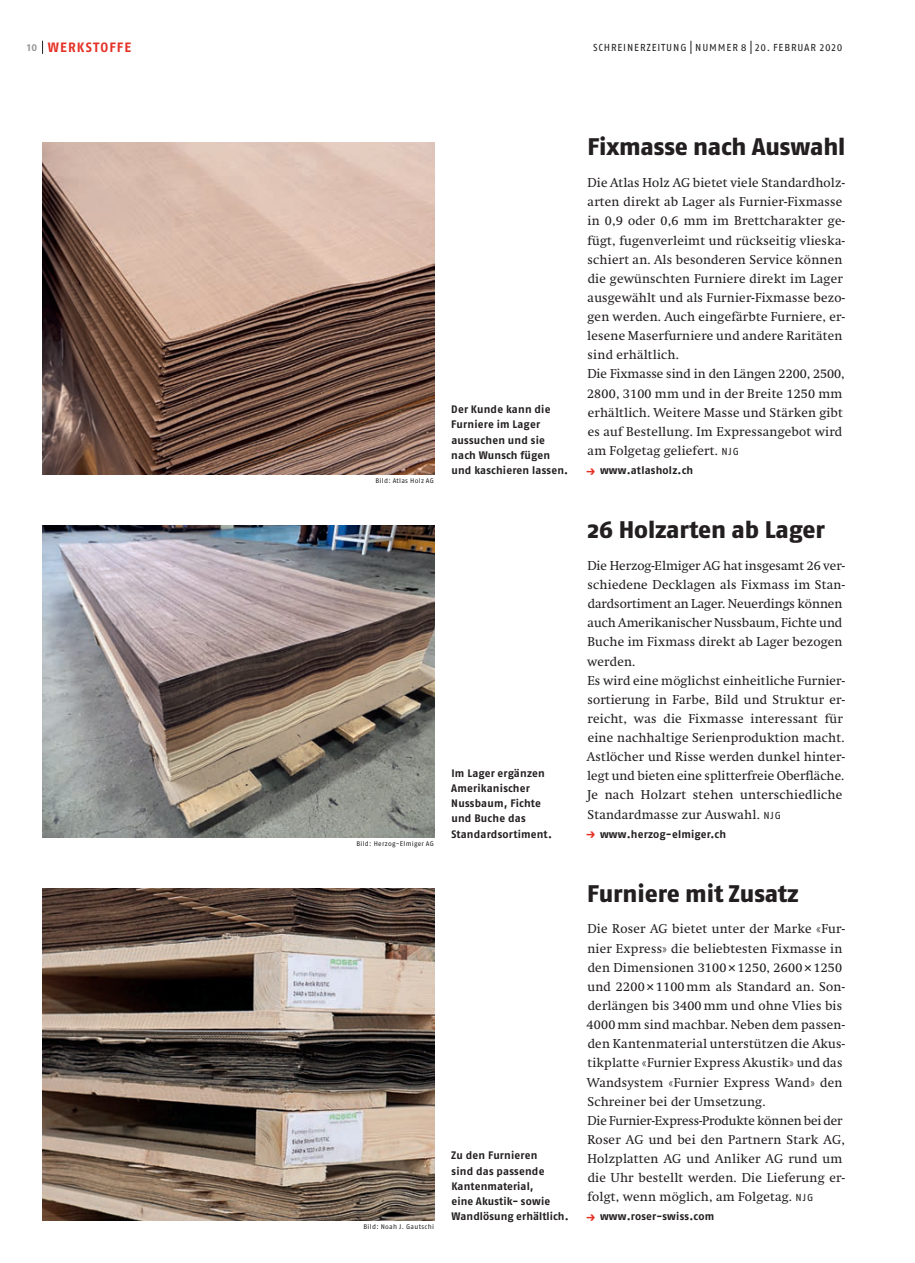
<style>
.page{position:relative;width:915px;height:1263px;background:#fff}
.page>*{position:absolute;margin:0;border:0;box-sizing:border-box;transform-origin:0 0}
.t1{font:800 24px "Fago OT";letter-spacing:-.005em;color:#231f20}
.t2{font:700 13.5px "Fago OT";letter-spacing:.085em;color:#e53025}
.t3{font:12.75px/19.2px "Swift";letter-spacing:.02em;color:#231f20}
.t4{font:700 10.8px/15.3px "Fago OT";letter-spacing:.015em;color:#231f20}
.t5{font:10.2px "Fago OT";letter-spacing:.085em;color:#231f20}
.t6{font:6.75px "Fago OT";letter-spacing:.045em;color:#231f20}
.s1{font-size:10.2px;color:#939598}
.s2{font-family:"Fago OT";font-size:10.2px}
.s3{font-size:12px;color:#e53025}
</style>
<div class="page">
<img style="left:43px;top:142px;width:391px;height:332px">
<img style="left:43px;top:525px;width:391px;height:313px">
<img style="left:43px;top:889px;width:391px;height:331px">
<svg style="left:42px;top:41px;width:1px;height:13px"></svg>
<svg style="left:690px;top:41px;width:1px;height:13px"></svg>
<svg style="left:750px;top:41px;width:1px;height:13px"></svg>
<p class="t2" style="left:27px;top:39px;width:91px"><span class="s1">10</span> Werkstoffe</p>
<p class="t5" style="left:593px;top:41px;width:193px">SCHREINERZEITUNG NUMMER 8 20. Februar</p>
<p class="t5" style="left:819px;top:41px;width:24px">2020</p>
<p class="t6" style="left:375px;top:476px;width:60px">Bild: Atlas Holz AG</p>
<p class="t4" style="left:451px;top:401px;width:118px">Der Kunde kann die<br>Furniere im Lager aussuchen und sie nach Wunsch fügen und kaschieren lassen.</p>
<p class="t6" style="left:356px;top:840px;width:79px">Bild: Herzog-Elmiger AG</p>
<p class="t4" style="left:451px;top:765px;width:102px">Im Lager ergänzen<br>Amerikanischer<br>Nussbaum, Fichte und Buche das<br>Standardsortiment.</p>
<p class="t6" style="left:363px;top:1222px;width:72px">Bild: Noah J. Gautschi</p>
<p class="t4" style="left:451px;top:1148px;width:119px">Zu den Furnieren<br>sind das passende<br>Kantenmaterial,<br>eine Akustik- sowie<br>Wandlösung erhältlich.</p>
<h1 class="t1" style="left:587px;top:132px;width:259px">Fixmasse nach Auswahl</h1>
<p class="t3" style="left:587px;top:173px;width:259px">Die Atlas Holz AG bietet viele Standardholz&shy;arten direkt ab Lager als Furnier-Fixmasse in 0,9 oder 0,6 mm im Brettcharakter ge&shy;fügt, fugenverleimt und rückseitig vlieska&shy;schiert an. Als besonderen Service können die gewünschten Furniere direkt im Lager ausgewählt und als Furnier-Fixmasse bezo&shy;gen werden. Auch eingefärbte Furniere, er&shy;lesene Maserfurniere und andere Raritäten sind erhältlich.<br>Die Fixmasse sind in den Längen 2200, 2500, 2800, 3100 mm und in der Breite 1250 mm erhältlich. Weitere Masse und Stärken gibt es auf Bestellung. Im Expressangebot wird am Folgetag geliefert. <span class="s2">NJG</span></p>
<p class="t4" style="left:585px;top:463px;width:109px"><span class="s3">→</span> www.atlasholz.ch</p>
<h1 class="t1" style="left:587px;top:515px;width:239px">26 Holzarten ab Lager</h1>
<p class="t3" style="left:586px;top:556px;width:260px">Die Herzog-Elmiger AG hat insgesamt 26 ver&shy;schiedene Decklagen als Fixmass im Stan&shy;dardsortiment an Lager. Neuerdings können auch Amerikanischer Nussbaum, Fichte und Buche im Fixmass direkt ab Lager bezogen werden.<br>Es wird eine möglichst einheitliche Furnier&shy;sortierung in Farbe, Bild und Struktur er&shy;reicht, was die Fixmasse interessant für eine nachhaltige Serienproduktion macht.<br>Astlöcher und Risse werden dunkel hinter&shy;legt und bieten eine splitterfreie Oberfläche.<br>Je nach Holzart stehen unterschiedliche Standardmasse zur Auswahl. <span class="s2">NJG</span></p>
<p class="t4" style="left:585px;top:826px;width:142px"><span class="s3">→</span> www.herzog-elmiger.ch</p>
<h1 class="t1" style="left:587px;top:879px;width:213px">Furniere mit Zusatz</h1>
<p class="t3" style="left:586px;top:919px;width:260px">Die Roser AG bietet unter der Marke «Fur&shy;nier Express» die beliebtesten Fixmasse in den Dimensionen 3100 × 1250, 2600 × 1250 und 2200 × 1100 mm als Standard an. Son&shy;derlängen bis 3400 mm und ohne Vlies bis 4000 mm sind machbar. Neben dem passen&shy;den Kantenmaterial unterstützen die Akus&shy;tikplatte «Furnier Express Akustik» und das Wandsystem «Furnier Express Wand» den Schreiner bei der Umsetzung.<br>Die Furnier-Express-Produkte können bei der Roser AG und bei den Partnern Stark AG, Holzplatten AG und Anliker AG rund um die Uhr bestellt werden. Die Lieferung er&shy;folgt, wenn möglich, am Folgetag. <span class="s2">NJG</span></p>
<p class="t4" style="left:585px;top:1209px;width:130px"><span class="s3">→</span> www.roser-swiss.com</p>
</div>
